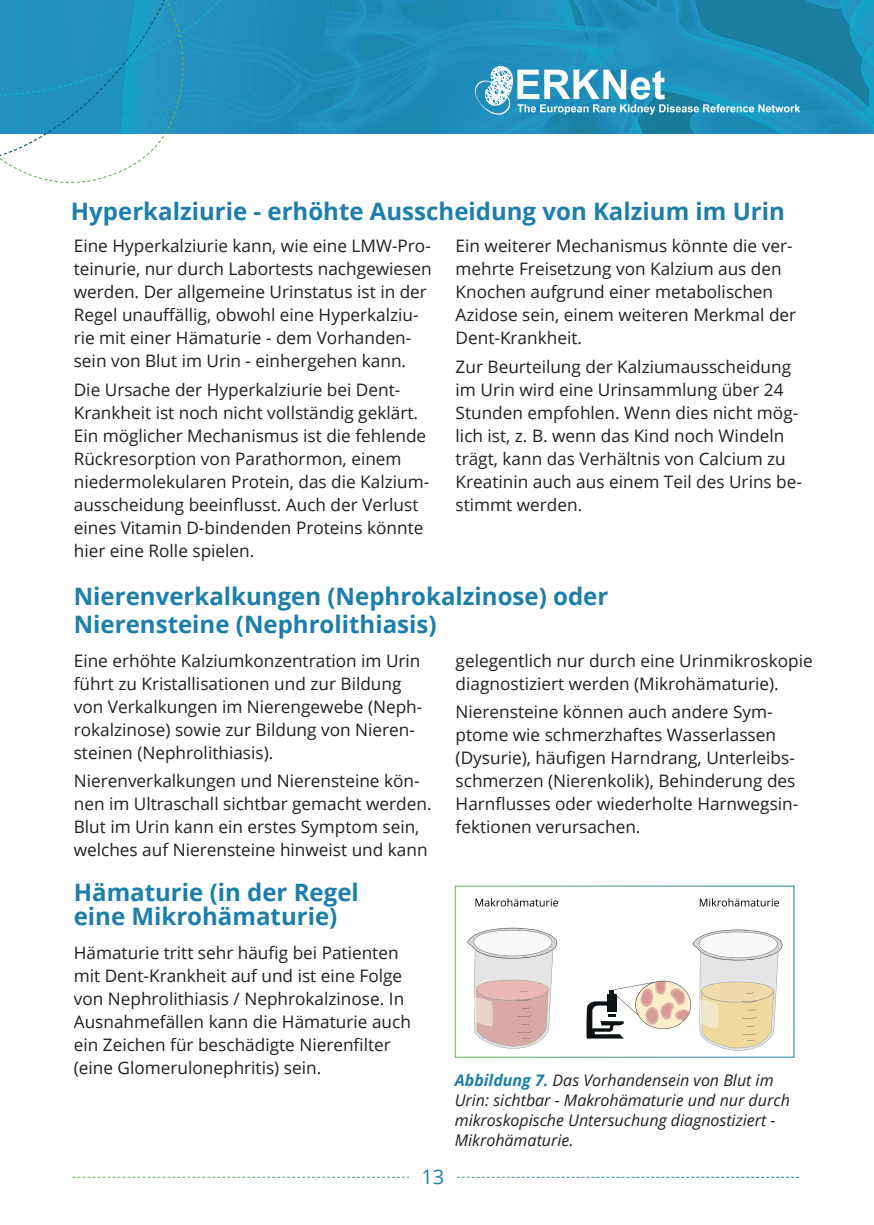
<style>
.page{position:relative;width:874px;height:1225px;background:#fff}
.page>*{position:absolute;margin:0;border:0;box-sizing:border-box;transform-origin:0 0}
.t1{font:700 24px/28px "Open Sans";color:#1c7eaa}
.t2{font:20px "Open Sans";color:#1c7eaa}
.t3{font:17.2px/23px "Open Sans";color:#231f20}
.t4{font:italic 16px/20px "Open Sans";color:#231f20}
.s1{font-weight:700;color:#1c7eaa}
</style>
<div class="page">
<img style="left:272px;top:0;width:601px;height:134px">
<svg style="left:0;top:0;width:272px;height:183px"></svg>
<svg style="left:474px;top:66px;width:325px;height:49px"></svg>
<svg style="left:73px;top:1176px;width:725px;height:1px"></svg>
<div style="left:409px;top:1152px;width:47px;height:49px;background:#fff"></div>
<div style="left:454px;top:885px;width:340px;height:172px;border:1px solid #fff"></div>
<svg style="left:467px;top:928px;width:90px;height:120px"></svg>
<svg style="left:586px;top:929px;width:196px;height:121px"></svg>
<svg style="left:699px;top:898px;width:79px;height:8px"></svg>
<svg style="left:475px;top:898px;width:82px;height:8px"></svg>
<h1 class="t1" style="left:71px;top:196px;width:715px">Hyperkalziurie - erhöhte Ausscheidung von Kalzium im Urin</h1>
<p class="t3" style="left:74px;top:234px;width:359px">Eine Hyperkalziurie kann, wie eine LMW-Pro&shy;teinurie, nur durch Labortests nachgewiesen werden. Der allgemeine Urinstatus ist in der Regel unauffällig, obwohl eine Hyperkalziu&shy;rie mit einer Hämaturie - dem Vorhanden&shy;sein von Blut im Urin - einhergehen kann.</p>
<p class="t3" style="left:74px;top:378px;width:357px">Die Ursache der Hyperkalziurie bei Dent-Krankheit ist noch nicht vollständig geklärt.<br>Ein möglicher Mechanismus ist die fehlende Rückresorption von Parathormon, einem niedermolekularen Protein, das die Kalzium&shy;ausscheidung beeinflusst. Auch der Verlust eines Vitamin D-bindenden Proteins könnte hier eine Rolle spielen.</p>
<p class="t3" style="left:455px;top:234px;width:342px">Ein weiterer Mechanismus könnte die ver&shy;mehrte Freisetzung von Kalzium aus den Knochen aufgrund einer metabolischen Azidose sein, einem weiteren Merkmal der Dent-Krankheit.</p>
<p class="t3" style="left:455px;top:354px;width:348px">Zur Beurteilung der Kalziumausscheidung im Urin wird eine Urinsammlung über 24<br>Stunden empfohlen. Wenn dies nicht mög&shy;lich ist, z. B. wenn das Kind noch Windeln trägt, kann das Verhältnis von Calcium zu Kreatinin auch aus einem Teil des Urins be&shy;stimmt werden.</p>
<h1 class="t1" style="left:74px;top:581px;width:535px">Nierenverkalkungen (Nephrokalzinose) oder<br>Nierensteine (Nephrolithiasis)</h1>
<p class="t3" style="left:74px;top:648px;width:350px">Eine erhöhte Kalziumkonzentration im Urin führt zu Kristallisationen und zur Bildung von Verkalkungen im Nierengewebe (Neph&shy;rokalzinose) sowie zur Bildung von Nieren&shy;steinen (Nephrolithiasis).</p>
<p class="t3" style="left:74px;top:769px;width:359px">Nierenverkalkungen und Nierensteine kön&shy;nen im Ultraschall sichtbar gemacht werden.<br>Blut im Urin kann ein erstes Symptom sein, welches auf Nierensteine hinweist und kann</p>
<h1 class="t1" style="left:74px;top:880px;width:286px;line-height:24px">Hämaturie (in der Regel eine Mikrohämaturie)</h1>
<p class="t3" style="left:74px;top:940px;width:338px">Hämaturie tritt sehr häufig bei Patienten mit Dent-Krankheit auf und ist eine Folge von Nephrolithiasis / Nephrokalzinose. In Ausnahmefällen kann die Hämaturie auch ein Zeichen für beschädigte Nierenfilter (eine Glomerulonephritis) sein.</p>
<p class="t2" style="left:421px;top:1162px;width:24px">13</p>
<p class="t3" style="left:455px;top:648px;width:358px">gelegentlich nur durch eine Urinmikroskopie diagnostiziert werden (Mikrohämaturie).</p>
<p class="t3" style="left:455px;top:700px;width:344px">Nierensteine können auch andere Sym&shy;ptome wie schmerzhaftes Wasserlassen (Dysurie), häufigen Harndrang, Unterleibs&shy;schmerzen (Nierenkolik), Behinderung des Harnflusses oder wiederholte Harnwegsin&shy;fektionen verursachen.</p>
<p class="t4" style="left:454px;top:1069px;width:336px"><span class="s1">Abbildung 7.</span> Das Vorhandensein von Blut im Urin: sichtbar - Makrohämaturie und nur durch mikroskopische Untersuchung diagnostiziert - Mikrohämaturie.</p>
</div>
